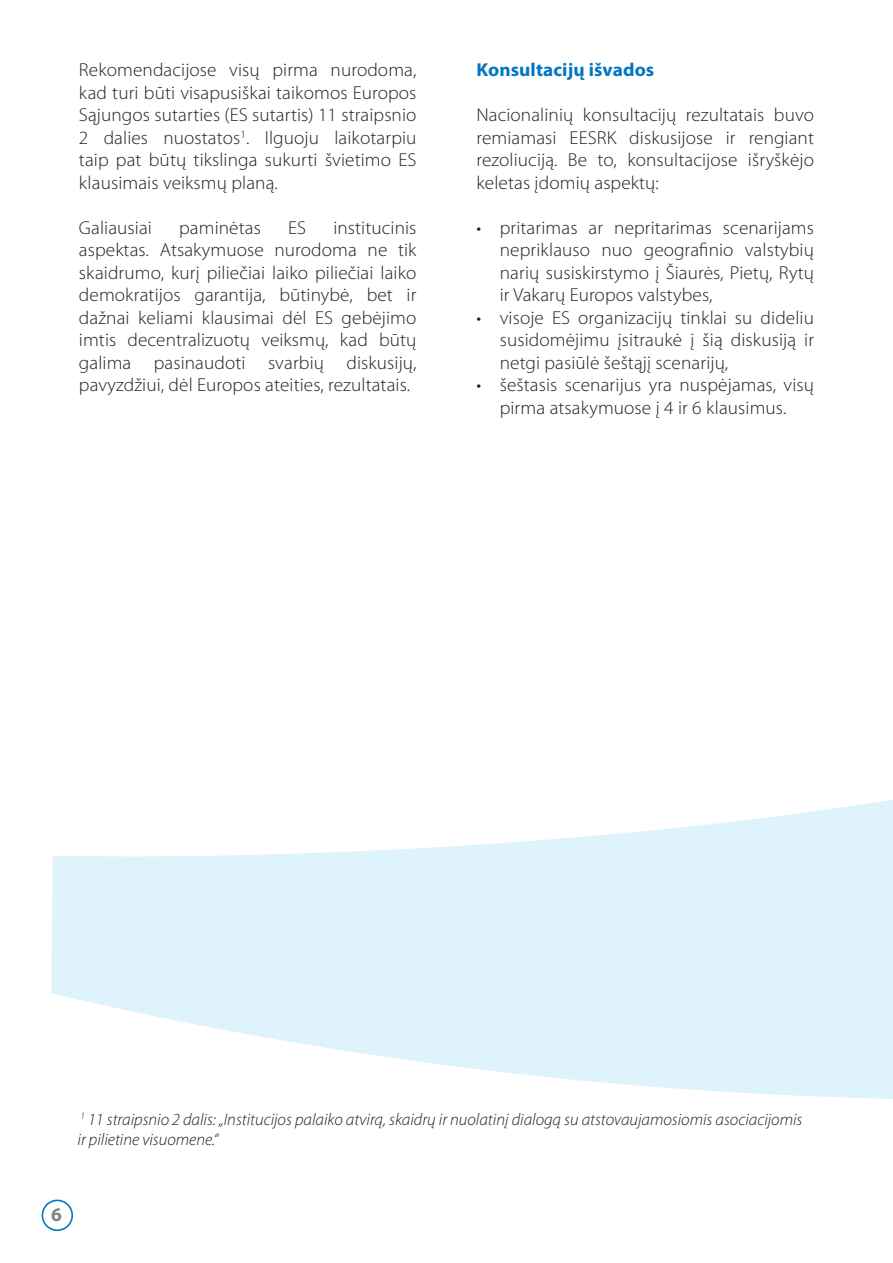
<style>
.page{position:relative;width:893px;height:1263px;background:#fff}
.page>*{position:absolute;margin:0;border:0;box-sizing:border-box;transform-origin:0 0}
.t1{font:700 19.35px "Myriad Pro";color:#808285}
.t2{font:300 18.75px/22.5px "Myriad Pro";letter-spacing:.005em;color:#231f20;text-align:justify}
.t3{font:700 18.75px "Myriad Pro";letter-spacing:.005em;color:#0077c0}
.t4{font:italic 300 16.95px/20.2px "Myriad Pro";color:#231f20}
</style>
<div class="page">
<svg style="left:51px;top:800px;width:842px;height:408px;fill:#dff3fc"></svg>
<div style="left:42px;top:1199px;width:31px;height:32px;border:2px solid #0077c0;border-radius:50%"></div>
<p class="t2" style="left:79px;top:59px;width:339px">Rekomendacijose visų pirma nurodoma, kad turi būti visapusiškai taikomos Europos Sąjungos sutarties (ES sutartis) 11 straipsnio 2 dalies nuostatos<sup>1</sup>. Ilguoju laikotarpiu taip pat būtų tikslinga sukurti švietimo ES klausimais veiksmų planą.</p>
<p class="t2" style="left:79px;top:216px;width:75px">Galiausiai</p>
<p class="t2" style="left:179px;top:216px;width:83px">paminėtas</p>
<p class="t2" style="left:288px;top:216px;width:20px">ES</p>
<p class="t2" style="left:79px;top:216px;width:339px;text-indent:254px">institucinis aspektas. Atsakymuose nurodoma ne tik skaidrumo, kurį piliečiai laiko piliečiai laiko demokratijos garantija, būtinybė, bet ir dažnai keliami klausimai dėl ES gebėjimo imtis decentralizuotų veiksmų, kad būtų galima pasinaudoti svarbių diskusijų, pavyzdžiui, dėl Europos ateities, rezultatais.</p>
<p class="t3" style="left:476px;top:58px;width:179px">Konsultacijų išvados</p>
<p class="t2" style="left:476px;top:104px;width:339px">Nacionalinių konsultacijų rezultatais buvo remiamasi EESRK diskusijose ir rengiant rezoliuciją. Be to, konsultacijose išryškėjo keletas įdomių aspektų:</p>
<p class="t2" style="left:500px;top:216px;width:316px;text-indent:-23px">• pritarimas ar nepritarimas scenarijams nepriklauso nuo geografinio valstybių narių susiskirstymo į Šiaurės, Pietų, Rytų ir Vakarų Europos valstybes,</p>
<p class="t2" style="left:500px;top:306px;width:316px;text-indent:-23px">• visoje ES organizacijų tinklai su dideliu susidomėjimu įsitraukė į šią diskusiją ir netgi pasiūlė šeštąjį scenarijų,</p>
<p class="t2" style="left:476px;top:374px;width:339px;text-align:center">• šeštasis scenarijus yra nuspėjamas, visų pirma atsakymuose į 4 ir 6 klausimus.</p>
<p class="t4" style="left:78px;top:1109px;width:726px"><sup>1</sup> 11 straipsnio 2 dalis: „Institucijos palaiko atvirą, skaidrų ir nuolatinį dialogą su atstovaujamosiomis asociacijomis ir pilietine visuomene.“</p>
<p class="t1" style="left:51px;top:1202px;width:12px">6</p>
</div>
